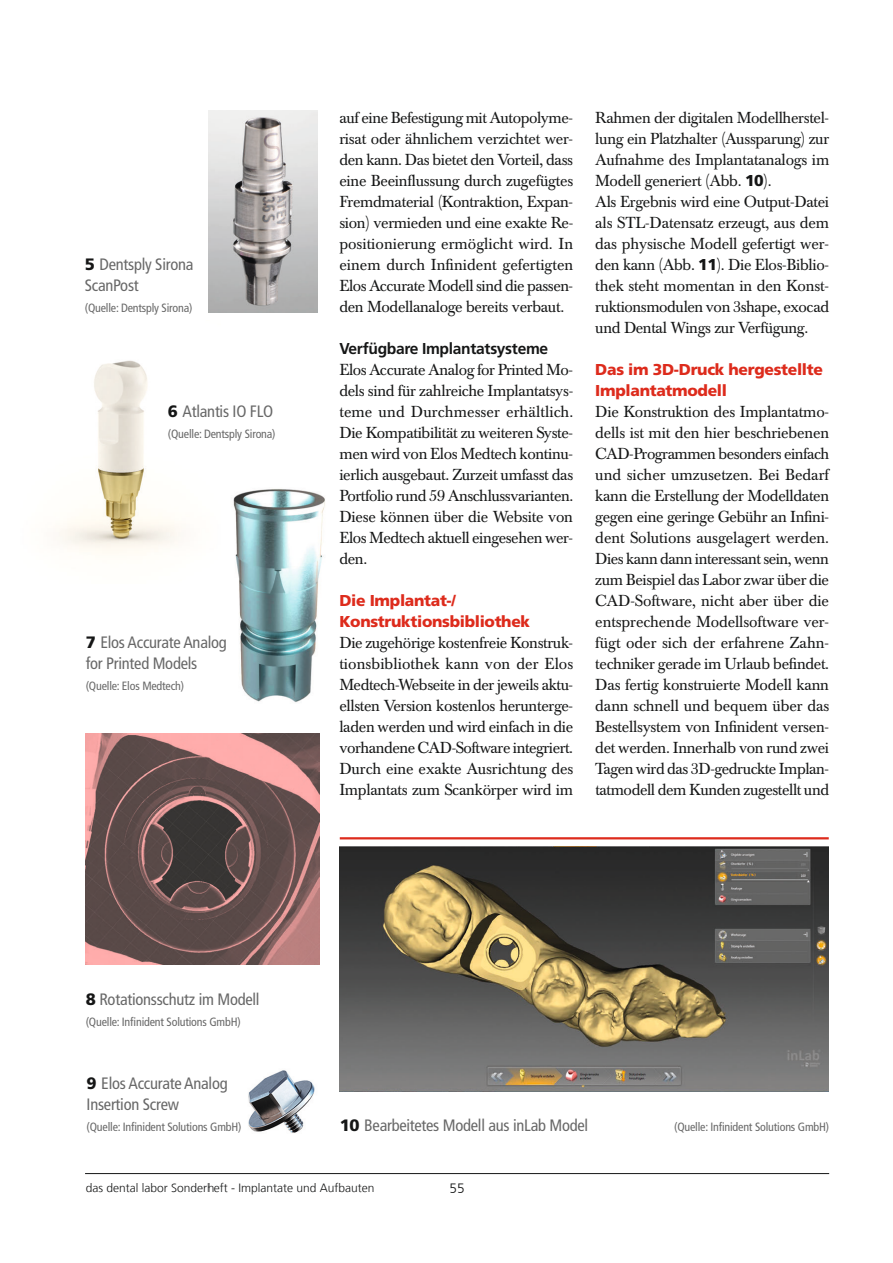
<style>
.page{position:relative;width:893px;height:1263px;background:#fff}
.page>*{position:absolute;margin:0;border:0;box-sizing:border-box;transform-origin:0 0}
.t1{font:condensed 16.5px/21px "Frutiger LT Std";letter-spacing:-.015em;color:#686868}
.t2{font:15.75px/21px "Baskerville BE";letter-spacing:-.02em;color:#151616;text-align:justify}
.t3{font:900 15.75px/21px "Frutiger LT Std";letter-spacing:-.02em;color:#dd2b1c}
.t4{font:700 15.75px "Frutiger LT Std";letter-spacing:-.02em;color:#151616}
.t5{font:300 13.5px "Frutiger LT Com";color:#151616}
.t6{font:condensed 12px "Frutiger LT Std";letter-spacing:-.015em;color:#686868}
.t7{font:300 12px "Frutiger LT Com";color:#151616}
.s1{font-family:"Frutiger";font-weight:900;font-stretch:normal;color:#151616}
.s2{font-family:"Frutiger";font-weight:900}
</style>
<div class="page">
<hr style="left:85px;top:1173px;width:744px;height:1px;background:#151616">
<img style="left:340px;top:846px;width:489px;height:245px">
<hr style="left:340px;top:837px;width:489px;height:2px;background:#dd2b1c">
<img style="left:59px;top:360px;width:122px;height:194px">
<img style="left:233px;top:489px;width:92px;height:214px">
<img style="left:86px;top:734px;width:234px;height:231px">
<img style="left:210px;top:1003px;width:144px;height:172px">
<img style="left:209px;top:110px;width:109px;height:202px">
<p class="t1" style="left:85px;top:254px;width:110px"><span class="s1">5</span> Dentsply Sirona<br>ScanPost</p>
<p class="t6" style="left:85px;top:301px;width:109px">(Quelle: Dentsply Sirona)</p>
<p class="t1" style="left:168px;top:401px;width:107px"><span class="s1">6</span> Atlantis IO FLO</p>
<p class="t6" style="left:168px;top:427px;width:109px">(Quelle: Dentsply Sirona)</p>
<p class="t1" style="left:86px;top:632px;width:143px"><span class="s1">7</span> Elos Accurate Analog for Printed Models</p>
<p class="t6" style="left:86px;top:679px;width:100px">(Quelle: Elos Medtech)</p>
<p class="t2" style="left:339px;top:108px;width:235px">auf eine Befestigung mit Autopolyme&shy;risat oder ähnlichem verzichtet wer&shy;den kann. Das bietet den Vorteil, dass eine Beeinflussung durch zugefügtes Fremdmaterial (Kontraktion, Expan&shy;sion) vermieden und eine exakte Re&shy;positionierung ermöglicht wird. In einem durch Infinident gefertigten Elos Accurate Modell sind die passen&shy;den Modellanaloge bereits verbaut.</p>
<p class="t4" style="left:339px;top:339px;width:210px">Verfügbare Implantatsysteme</p>
<p class="t2" style="left:339px;top:360px;width:235px">Elos Accurate Analog for Printed Mo&shy;dels sind für zahlreiche Implantatsys&shy;teme und Durchmesser erhältlich.<br>Die Kompatibilität zu weiteren Syste&shy;men wird von Elos Medtech kontinu&shy;ierlich ausgebaut. Zurzeit umfasst das Portfolio rund 59 Anschlussvarianten.<br>Diese können über die Website von Elos Medtech aktuell eingesehen wer&shy;den.</p>
<p class="t3" style="left:339px;top:590px;width:192px">Die Implantat-/<br>Konstruktionsbibliothek</p>
<p class="t2" style="left:339px;top:633px;width:235px">Die zugehörige kostenfreie Konstruk&shy;tionsbibliothek kann von der Elos Medtech-Webseite in der jeweils aktu&shy;ellsten Version kostenlos herunterge&shy;laden werden und wird einfach in die vorhandene CAD-Software integriert.<br>Durch eine exakte Ausrichtung des Implantats zum Scankörper wird im</p>
<p class="t2" style="left:595px;top:108px;width:235px;text-align:left">Rahmen der digitalen Modellherstel&shy;lung ein Platzhalter (Aussparung) zur Aufnahme des Implantatanalogs im Modell generiert (Abb. <span class="s2">10</span>).<br>Als Ergebnis wird eine Output-Datei als STL-Datensatz erzeugt, aus dem das physische Modell gefertigt wer&shy;den kann (Abb. <span class="s2">11</span>). Die Elos-Biblio&shy;thek steht momentan in den Konst&shy;ruktionsmodulen von 3shape, exocad und Dental Wings zur Verfügung.</p>
<p class="t3" style="left:595px;top:359px;width:229px">Das im 3D-Druck hergestellte<br>Implantatmodell</p>
<p class="t2" style="left:595px;top:402px;width:236px">Die Konstruktion des Implantatmo&shy;dells ist mit den hier beschriebenen CAD-Programmen besonders einfach und sicher umzusetzen. Bei Bedarf kann die Erstellung der Modelldaten gegen eine geringe Gebühr an Infini&shy;dent Solutions ausgelagert werden.<br>Dies kann dann interessant sein, wenn zum Beispiel das Labor zwar über die CAD-Software, nicht aber über die entsprechende Modellsoftware ver&shy;fügt oder sich der erfahrene Zahn&shy;techniker gerade im Urlaub befindet.<br>Das fertig konstruierte Modell kann dann schnell und bequem über das Bestellsystem von Infinident versen&shy;det werden. Innerhalb von rund zwei Tagen wird das 3D-gedruckte Implan&shy;tatmodell dem Kunden zugestellt und</p>
<p class="t1" style="left:86px;top:989px;width:175px"><span class="s1">8</span> Rotationsschutz im Modell</p>
<p class="t6" style="left:86px;top:1015px;width:156px">(Quelle: Infinident Solutions GmbH)</p>
<p class="t1" style="left:87px;top:1073px;width:143px"><span class="s1">9</span> Elos Accurate Analog<br>Insertion Screw</p>
<p class="t6" style="left:87px;top:1120px;width:156px">(Quelle: Infinident Solutions GmbH)</p>
<p class="t1" style="left:340px;top:1115px;width:250px"><span class="s1">10</span> Bearbeitetes Modell aus inLab Model</p>
<p class="t6" style="left:674px;top:1120px;width:156px">(Quelle: Infinident Solutions GmbH)</p>
<p class="t7" style="left:86px;top:1181px;width:290px">das dental labor Sonderheft - Implantate und Aufbauten</p>
<p class="t5" style="left:450px;top:1181px;width:17px">55</p>
</div>
